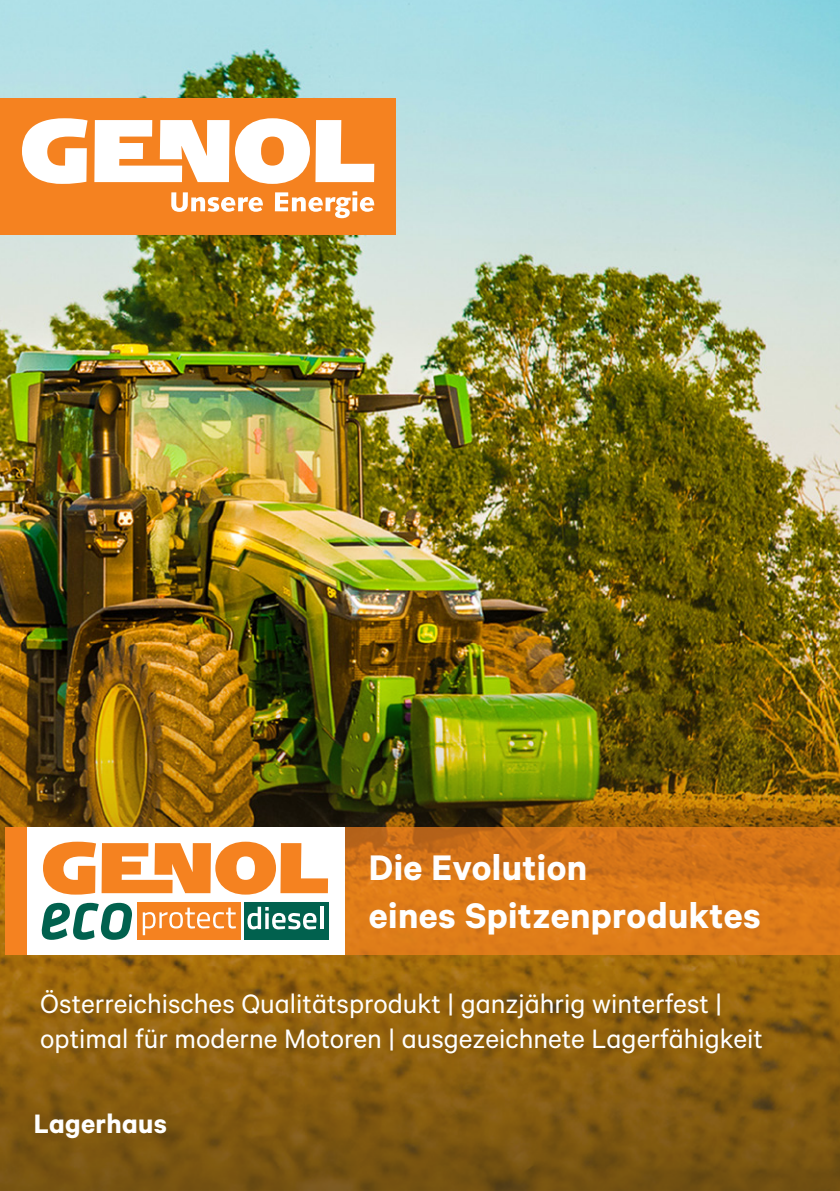
<style>
.page{position:relative;width:840px;height:1191px;background:#fff}
.page>*{position:absolute;margin:0;border:0;box-sizing:border-box;transform-origin:0 0}
.t1{font:40px/48px "Calibre LH Headline";letter-spacing:.01em;color:#fff}
.t2{font:30px/34.4px "Calibre LH";color:#fff}
.t3{font:30px "Calibre LH Headline";letter-spacing:.01em;color:#fff}
</style>
<div class="page">
<img style="left:0;top:0;width:839px;height:629px">
<div style="left:0;top:98px;width:395px;height:136px;background:#f58220"></div>
<svg style="left:22px;top:118px;width:65px;height:66px"></svg>
<svg style="left:94px;top:120px;width:135px;height:62px"></svg>
<svg style="left:235px;top:118px;width:139px;height:66px"></svg>
<svg style="left:171px;top:192px;width:92px;height:20px"></svg>
<svg style="left:275px;top:191px;width:99px;height:27px"></svg>
<img style="left:0;top:629px;width:839px;height:562px">
<div style="left:5px;top:827px;width:22px;height:128px;background:#f58220"></div>
<svg style="left:344px;top:827px;width:495px;height:128px;background:#d97b1f"></svg>
<div style="left:27px;top:827px;width:317px;height:128px;background:#fff"></div>
<svg style="left:43px;top:841px;width:285px;height:53px"></svg>
<div style="left:137px;top:902px;width:104px;height:38px;background:#f58220"></div>
<div style="left:244px;top:902px;width:84px;height:38px;background:#01614e"></div>
<svg style="left:143px;top:907px;width:93px;height:28px"></svg>
<svg style="left:247px;top:906px;width:69px;height:23px"></svg>
<hr style="left:320px;top:906px;width:3px;height:23px;background:#fff">
<svg style="left:42px;top:903px;width:90px;height:36px"></svg>
<h1 class="t1" style="left:368px;top:842px;width:393px">Die Evolution<br>eines Spitzenproduktes</h1>
<p class="t2" style="left:40px;top:985px;width:723px">Österreichisches Qualitätsprodukt | ganzjährig winterfest | optimal für moderne Motoren | ausgezeichnete Lagerfähigkeit</p>
<p class="t3" style="left:34px;top:1105px;width:135px">Lagerhaus</p>
</div>
